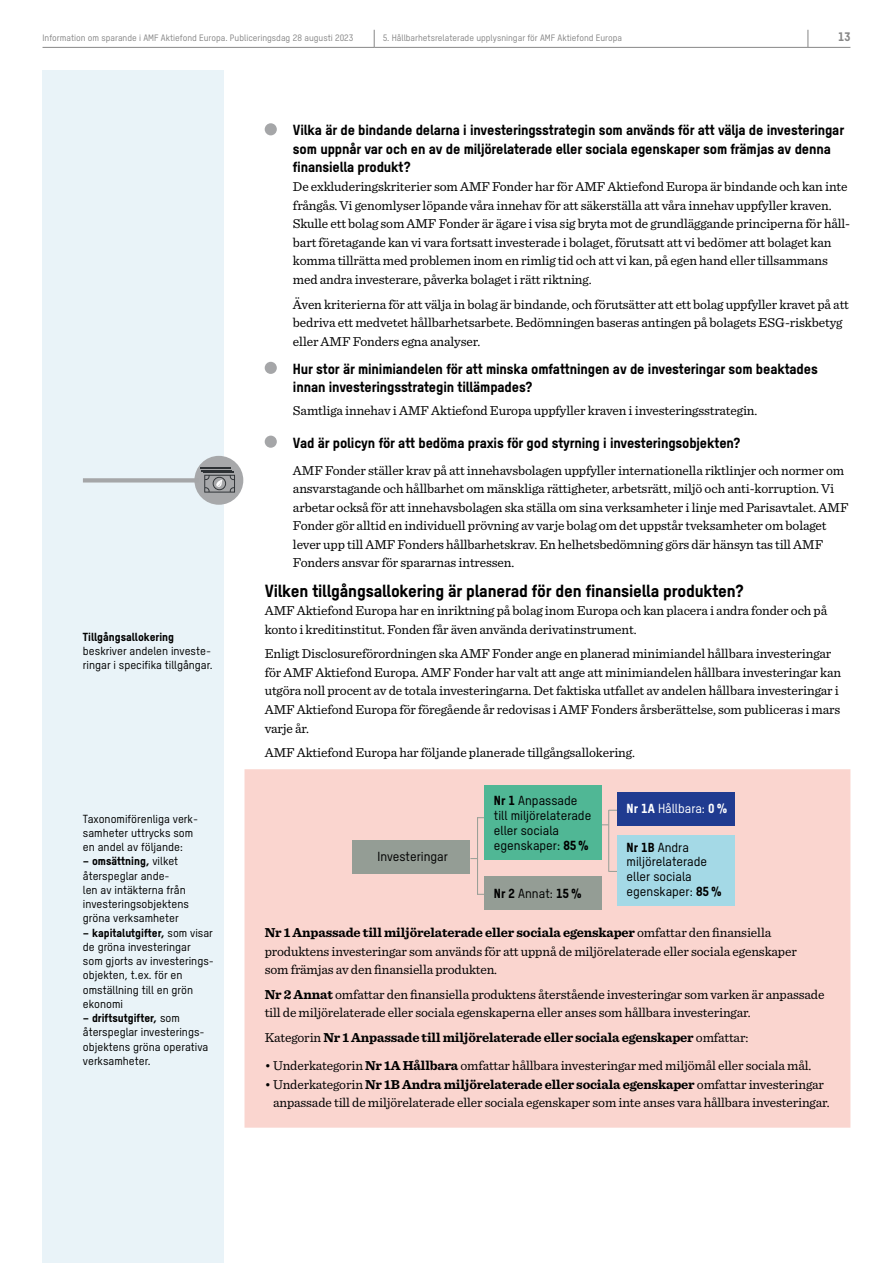
<style>
.page{position:relative;width:893px;height:1263px;background:#fff}
.page>*{position:absolute;margin:0;border:0;box-sizing:border-box;transform-origin:0 0}
.t1{font:17.1px "T Star Heavy";letter-spacing:-.01em;color:#000}
.t2{font:14.25px/18.6px "T Star Heavy";letter-spacing:-.01em;color:#000}
.t3{font:13.5px/18.5px "Sentinel";letter-spacing:-.01em;color:#000}
.t4{font:700 13.5px "Sentinel";letter-spacing:-.01em;color:#000}
.t5{font:12.75px/15px "T Star Medium";color:#000}
.t6{font:12.75px "T Star Medium";color:#fff}
.t7{font:12.75px "T Star Heavy";color:#000}
.t8{font:12px "T Star Heavy";color:#878787}
.t9{font:11.4px/14.2px "T Star Medium";color:#000}
.t10{font:11.4px "T Star Heavy";color:#000}
.t11{font:9px "T Star Medium";color:#878787}
.s1{font-family:"T Star Medium"}
.s2{font-family:"T Star Heavy"}
.s3{font-weight:700}
.s4{font-weight:400}
</style>
<div class="page">
<svg style="left:374px;top:30px;width:1px;height:17px"></svg>
<svg style="left:808px;top:30px;width:1px;height:17px"></svg>
<hr style="left:43px;top:47px;width:331px;height:1px;background:#878787">
<hr style="left:374px;top:47px;width:434px;height:1px;background:#878787">
<hr style="left:808px;top:47px;width:42px;height:1px;background:#878787">
<div style="left:43px;top:71px;width:181px;height:1192px;background:#e9f3f8"></div>
<div style="left:244px;top:769px;width:606px;height:359px;background:#fad5cf"></div>
<div style="left:265px;top:123px;width:12px;height:12px;background:#a5a6a8;border-radius:50%"></div>
<div style="left:265px;top:362px;width:12px;height:12px;background:#a5a6a8;border-radius:50%"></div>
<div style="left:265px;top:436px;width:12px;height:12px;background:#a5a6a8;border-radius:50%"></div>
<div style="left:194px;top:456px;width:49px;height:49px;background:#a7a8aa;border-radius:50%"></div>
<hr style="left:203px;top:472px;width:30px;height:1px;background:#2d3134">
<hr style="left:202px;top:470px;width:30px;height:1px;background:#2d3134">
<hr style="left:200px;top:468px;width:30px;height:1px;background:#2d3134">
<svg style="left:204px;top:475px;width:31px;height:18px"></svg>
<svg style="left:83px;top:478px;width:111px;height:4px"></svg>
<hr style="left:477px;top:817px;width:1px;height:78px;background:#949d95">
<hr style="left:608px;top:810px;width:1px;height:62px;background:#949d95">
<div style="left:352px;top:840px;width:118px;height:34px;background:#949d95"></div>
<div style="left:484px;top:785px;width:118px;height:75px;background:#50b795"></div>
<div style="left:484px;top:876px;width:118px;height:34px;background:#949d95"></div>
<div style="left:617px;top:792px;width:118px;height:34px;background:#203b90"></div>
<div style="left:617px;top:835px;width:118px;height:71px;background:#a4d9e6"></div>
<p class="t11" style="left:43px;top:33px;width:312px">Information om sparande i AMF Aktiefond Europa. Publiceringsdag 28 augusti 2023</p>
<p class="t11" style="left:383px;top:33px;width:241px">5. Hållbarhetsrelaterade upplysningar för AMF Aktiefond Europa</p>
<p class="t8" style="left:838px;top:29px;width:14px">13</p>
<p class="t10" style="left:83px;top:629px;width:93px">Tillgångsallokering</p>
<p class="t9" style="left:83px;top:643px;width:131px">beskriver andelen investe&shy;ringar i specifika tillgångar.</p>
<p class="t9" style="left:83px;top:811px;width:117px">Taxonomiförenliga verk&shy;samheter uttrycks som en andel av följande:</p>
<p class="t10" style="left:83px;top:854px;width:97px">– omsättning, <span class="s1">vilket</span></p>
<p class="t9" style="left:83px;top:868px;width:108px">återspeglar ande-<br>len av intäkterna från investeringsobjektens gröna verksamheter</p>
<p class="t10" style="left:83px;top:925px;width:131px">– kapitalutgifter, <span class="s1">som visar</span></p>
<p class="t9" style="left:83px;top:939px;width:132px">de gröna investeringar<br>som gjorts av investerings&shy;objekten, t.ex. för en omställning till en grön ekonomi</p>
<p class="t10" style="left:83px;top:1011px;width:98px">– driftsutgifter, <span class="s1">som</span></p>
<p class="t9" style="left:83px;top:1025px;width:127px">återspeglar investerings&shy;objektens gröna operativa verksamheter.</p>
<p class="t2" style="left:293px;top:121px;width:553px">Vilka är de bindande delarna i investeringsstrategin som används för att välja de investeringar som uppnår var och en av de miljörelaterade eller sociala egenskaper som främjas av denna finansiella produkt?</p>
<p class="t3" style="left:293px;top:177px;width:559px">De exkluderingskriterier som AMF Fonder har för AMF Aktiefond Europa är bindande och kan inte frångås. Vi genomlyser löpande våra innehav för att säkerställa att våra innehav uppfyller kraven.<br>Skulle ett bolag som AMF Fonder är ägare i visa sig bryta mot de grundläggande principerna för håll&shy;bart företagande kan vi vara fortsatt investerade i bolaget, förutsatt att vi bedömer att bolaget kan komma tillrätta med problemen inom en rimlig tid och att vi kan, på egen hand eller tillsammans med andra investerare, påverka bolaget i rätt riktning.</p>
<p class="t3" style="left:293px;top:294px;width:557px">Även kriterierna för att välja in bolag är bindande, och förutsätter att ett bolag uppfyller kravet på att bedriva ett medvetet hållbarhetsarbete. Bedömningen baseras antingen på bolagets ESG-riskbetyg eller AMF Fonders egna analyser.</p>
<p class="t2" style="left:293px;top:359px;width:526px">Hur stor är minimiandelen för att minska omfattningen av de investeringar som beaktades innan investeringsstrategin tillämpades?</p>
<p class="t3" style="left:293px;top:401px;width:466px">Samtliga innehav i AMF Aktiefond Europa uppfyller kraven i investeringsstrategin.</p>
<p class="t2" style="left:293px;top:433px;width:449px">Vad är policyn för att bedöma praxis för god styrning i investeringsobjekten?</p>
<p class="t3" style="left:293px;top:460px;width:557px">AMF Fonder ställer krav på att innehavsbolagen uppfyller internationella riktlinjer och normer om ansvarstagande och hållbarhet om mänskliga rättigheter, arbetsrätt, miljö och anti-korruption. Vi arbetar också för att innehavsbolagen ska ställa om sina verksamheter i linje med Parisavtalet. AMF Fonder gör alltid en individuell prövning av varje bolag om det uppstår tveksamheter om bolaget lever upp till AMF Fonders hållbarhetskrav. En helhetsbedömning görs där hänsyn tas till AMF Fonders ansvar för spararnas intressen.</p>
<p class="t1" style="left:265px;top:580px;width:480px">Vilken tillgångsallokering är planerad för den finansiella produkten?</p>
<p class="t3" style="left:265px;top:601px;width:564px">AMF Aktiefond Europa har en inriktning på bolag inom Europa och kan placera i andra fonder och på konto i kreditinstitut. Fonden får även använda derivatinstrument.</p>
<p class="t3" style="left:265px;top:644px;width:578px">Enligt Disclosureförordningen ska AMF Fonder ange en planerad minimiandel hållbara investeringar för AMF Aktiefond Europa. AMF Fonder har valt att ange att minimiandelen hållbara investeringar kan utgöra noll procent av de totala investeringarna. Det faktiska utfallet av andelen hållbara investeringar i AMF Aktiefond Europa för föregående år redovisas i AMF Fonders årsberättelse, som publiceras i mars varje år.</p>
<p class="t3" style="left:265px;top:742px;width:372px">AMF Aktiefond Europa har följande planerade tillgångsallokering.</p>
<p class="t5" style="left:494px;top:793px;width:99px"><span class="s2">Nr 1</span> Anpassade till miljörelaterade eller sociala egenskaper: <span class="s2">85 %</span></p>
<p class="t7" style="left:494px;top:885px;width:89px">Nr 2 <span class="s1">Annat:</span> 15 %</p>
<p class="t6" style="left:627px;top:801px;width:102px"><span class="s2">Nr 1A</span> Hållbara: <span class="s2">0 %</span></p>
<p class="t5" style="left:627px;top:839px;width:97px"><span class="s2">Nr 1B</span> Andra miljörelaterade eller sociala egenskaper: <span class="s2">85 %</span></p>
<p class="t3" style="left:265px;top:922px;width:534px"><span class="s3">Nr 1 Anpassade till miljörelaterade eller sociala egenskaper</span> omfattar den finansiella produktens investeringar som används för att uppnå de miljörelaterade eller sociala egenskaper som främjas av den finansiella produkten.</p>
<p class="t3" style="left:265px;top:984px;width:561px"><span class="s3">Nr 2 Annat</span> omfattar den finansiella produktens återstående investeringar som varken är anpassade till de miljörelaterade eller sociala egenskaperna eller anses som hållbara investeringar.</p>
<p class="t4" style="left:265px;top:1026px;width:485px"><span class="s4">Kategorin</span> Nr 1 Anpassade till miljörelaterade eller sociala egenskaper <span class="s4">omfattar:</span></p>
<p class="t3" style="left:265px;top:1056px;width:548px">• Underkategorin <span class="s3">Nr 1A Hållbara</span> omfattar hållbara investeringar med miljömål eller sociala mål.</p>
<p class="t3" style="left:273px;top:1074px;width:558px;text-indent:-8px">• Underkategorin <span class="s3">Nr 1B Andra miljörelaterade eller sociala egenskaper</span> omfattar investeringar anpassade till de miljörelaterade eller sociala egenskaper som inte anses vara hållbara investeringar.</p>
<p class="t5" style="left:377px;top:849px;width:72px">Investeringar</p>
</div>
